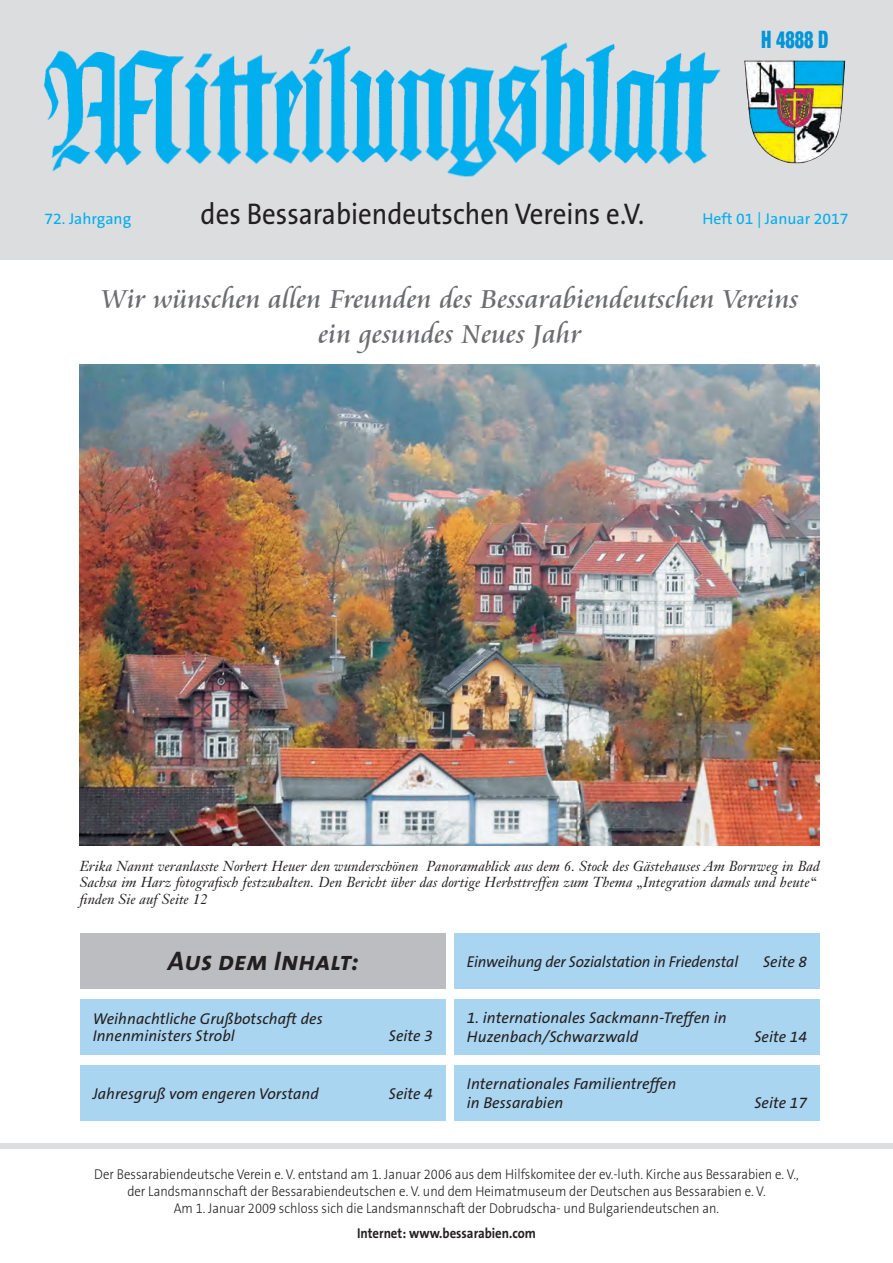
<style>
.page{position:relative;width:893px;height:1263px;background:#fff}
.page>*{position:absolute;margin:0;border:0;box-sizing:border-box;transform-origin:0 0}
.t1{font:30px "The Sans B5 Plain";color:#231f20;scale:.9 1}
.t2{font:28.5px/34.2px "Cataneo BT";color:#6c6d70;text-align:center}
.t3{font:italic 27px "The Sans Bold Caps";color:#231f20}
.t4{font:900 condensed 24px "Helvetica Neue";color:#0095d9;scale:.75 1}
.t5{font:italic 15.75px/18.9px "The Sans B5 Plain";letter-spacing:.005em;color:#231f20}
.t6{font:15.75px "The Sans B5 Plain";color:#00aeef}
.t7{font:300 14.25px/17.1px "The Sans B3";color:#231f20;text-align:center;scale:.9 1}
.t8{font:italic 14.25px/16.5px "Janson Text";letter-spacing:.005em;color:#231f20;text-align:justify}
.t9{font:700 14.25px "The Sans B7";color:#231f20;scale:.9 1}
</style>
<div class="page">
<div style="left:0;top:0;width:893px;height:260px;background:#dcdddf"></div>
<img style="left:44px;top:42px;width:677px;height:135px">
<img style="left:744px;top:60px;width:101px;height:103px">
<div style="left:0;top:1143px;width:893px;height:6px;background:#dcdddf"></div>
<img style="left:80px;top:365px;width:739px;height:480px">
<div style="left:80px;top:933px;width:366px;height:56px;background:#bcbdc0"></div>
<div style="left:454px;top:933px;width:366px;height:56px;background:#aad5f1"></div>
<div style="left:80px;top:1065px;width:366px;height:55px;background:#aad5f1"></div>
<div style="left:80px;top:999px;width:366px;height:56px;background:#aad5f1"></div>
<div style="left:454px;top:999px;width:366px;height:56px;background:#aad5f1"></div>
<div style="left:454px;top:1065px;width:366px;height:55px;background:#aad5f1"></div>
<h3 class="t4" style="left:761px;top:19px;width:91px">H 4888 D</h3>
<p class="t6" style="left:45px;top:211px;width:88px">72. Jahrgang</p>
<h1 class="t1" style="left:201px;top:198px;width:495px">des Bessarabiendeutschen Vereins e.V.</h1>
<p class="t6" style="left:703px;top:211px;width:147px">Heft 01 | Januar 2017</p>
<h2 class="t2" style="left:101px;top:283px;width:699px">Wir wünschen allen Freunden des Bessarabiendeutschen Vereins ein gesundes Neues Jahr</h2>
<p class="t8" style="left:80px;top:857px;width:741px">Erika Nannt veranlasste Norbert Heuer den wunderschönen Panoramablick aus dem 6. Stock des Gästehauses Am Bornweg in Bad Sachsa im Harz fotografisch festzuhalten. Den Bericht über das dortige Herbsttreffen zum Thema „Integration damals und heute“‟ finden Sie auf Seite 12</p>
<h3 class="t3" style="left:168px;top:938px;width:192px">Aus dem Inhalt:</h3>
<p class="t5" style="left:467px;top:953px;width:273px">Einweihung der Sozialstation in Friedenstal</p>
<p class="t5" style="left:763px;top:953px;width:46px">Seite 8</p>
<p class="t5" style="left:93px;top:1011px;width:231px;line-height:17.2px">Weihnachtliche Grußbotschaft des<br>Innenministers Strobl</p>
<p class="t5" style="left:389px;top:1027px;width:46px">Seite 3</p>
<p class="t5" style="left:93px;top:1084px;width:228px">Jahresgruß vom engeren Vorstand</p>
<p class="t5" style="left:389px;top:1084px;width:46px">Seite 4</p>
<p class="t5" style="left:467px;top:1009px;width:261px">1. internationales Sackmann-Treffen in<br>Huzenbach/Schwarzwald</p>
<p class="t5" style="left:467px;top:1075px;width:211px">Internationales Familientreffen in Bessarabien</p>
<p class="t5" style="left:754px;top:1028px;width:54px">Seite 14</p>
<p class="t5" style="left:754px;top:1094px;width:54px">Seite 17</p>
<p class="t7" style="left:94px;top:1166px;width:784px">Der Bessarabiendeutsche Verein e. V. entstand am 1. Januar 2006 aus dem Hilfskomitee der ev.-luth. Kirche aus Bessarabien e. V., der Landsmannschaft der Bessarabiendeutschen e. V. und dem Heimatmuseum der Deutschen aus Bessarabien e. V.<br>Am 1. Januar 2009 schloss sich die Landsmannschaft der Dobrudscha- und Bulgariendeutschen an.</p>
<p class="t9" style="left:357px;top:1225px;width:200px">Internet: www.bessarabien.com</p>
</div>
